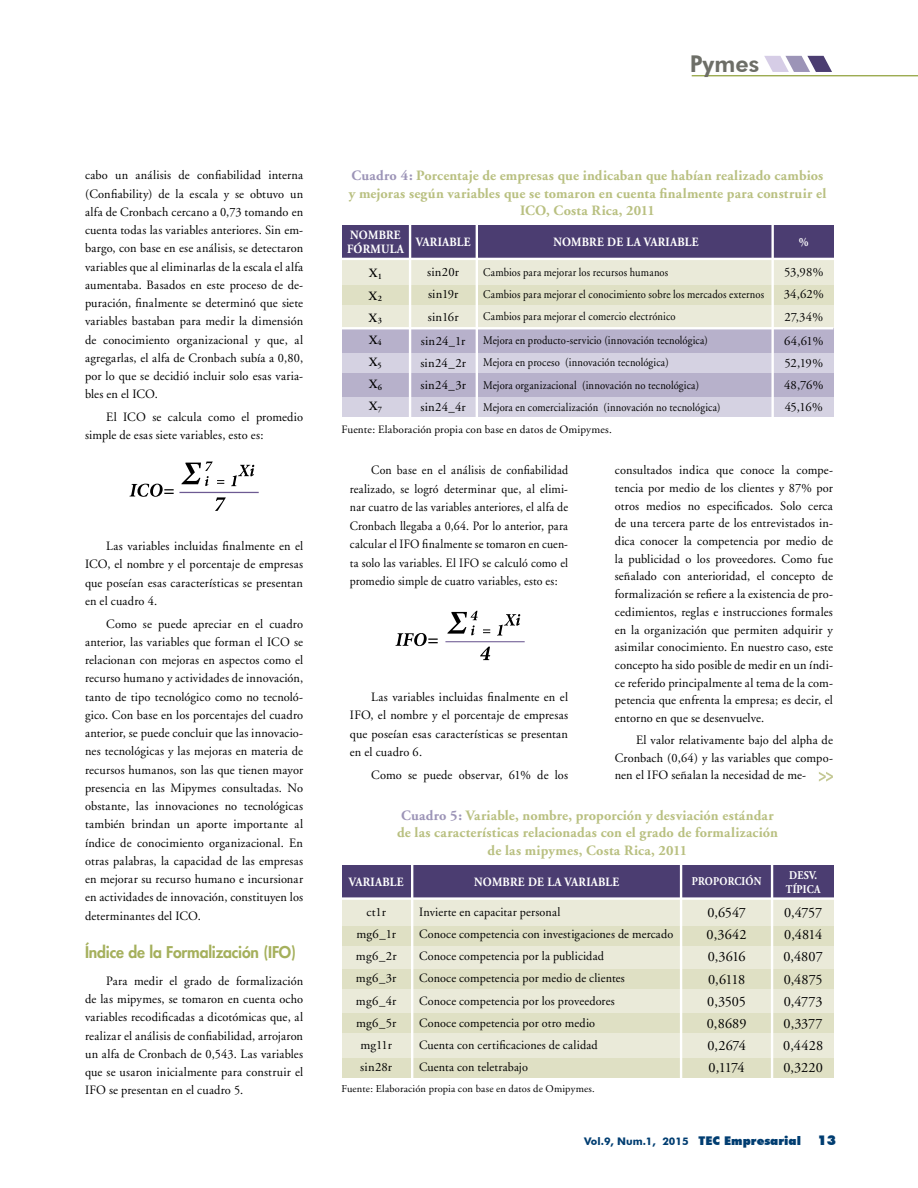
<style>
.page{position:relative;width:918px;height:1188px;background:#fff}
.page>*{position:absolute;margin:0;border:0;box-sizing:border-box;transform-origin:0 0}
.t1{font:800 23.1px "Futura BT";color:#6d6e67}
.t2{font:800 15.75px "Futura";letter-spacing:-.01em;color:#a5b05c}
.t3{font:700 14.25px/17.2px "Adobe Garamond";letter-spacing:.015em;color:#b9c081;text-align:center}
.t4{font:14.25px/22.2px "Adobe Garamond";letter-spacing:-.005em;color:#000;text-align:justify}
.t5{font:12.75px/18.3px "Adobe Garamond";letter-spacing:.015em;color:#000;text-align:justify}
.t6{font:12.75px/18.5px "Adobe Garamond";letter-spacing:.015em;color:#000;text-align:justify;scale:.93 1}
.t7{font:12.6px/22.2px "Adobe Garamond";letter-spacing:.01em;color:#000;scale:.96 1}
.t8{font:12.6px/22.2px "Adobe Garamond";letter-spacing:.01em;color:#000;text-align:justify}
.t9{font:700 12.6px/14.2px "Adobe Garamond";letter-spacing:.02em;color:#fff;scale:.9 1}
.t10{font:600 12.6px/22.2px "Adobe Garamond";color:#000;text-align:justify}
.t11{font:11.85px/22.2px "Adobe Garamond";letter-spacing:.01em;color:#000;scale:.89 1}
.t12{font:700 11.85px/14.2px "Adobe Garamond";letter-spacing:.02em;color:#fff;scale:.86 1}
.t13{font:11.25px "Adobe Garamond";letter-spacing:.01em;color:#000}
.t14{font:10.5px "Adobe Garamond";letter-spacing:.015em;color:#000}
.t15{font:700 10.5px "Futura BT";color:#003d71}
.s1{color:#9c94b7}
.s2{font-weight:900;font-size:12px}
.s3{font-weight:900;font-size:13.5px}
</style>
<div class="page">
<hr style="left:692px;top:75px;width:226px;height:1px;background:#91a23d">
<svg style="left:764px;top:56px;width:68px;height:16px"></svg>
<svg style="left:819px;top:772px;width:14px;height:10px"></svg>
<svg style="left:129px;top:484px;width:45px;height:13px"></svg>
<svg style="left:215px;top:497px;width:11px;height:14px"></svg>
<svg style="left:231px;top:465px;width:23px;height:21px"></svg>
<svg style="left:181px;top:462px;width:43px;height:24px"></svg>
<hr style="left:179px;top:492px;width:80px;height:1px;background:#2e1363">
<div style="left:342px;top:258px;width:491px;height:158px;background:#eaead9"></div>
<div style="left:342px;top:328px;width:491px;height:88px;background:#b7b1cb"></div>
<div style="left:342px;top:353px;width:491px;height:20px;background:#d5d2e2"></div>
<div style="left:342px;top:398px;width:491px;height:19px;background:#d5d2e2"></div>
<div style="left:342px;top:285px;width:491px;height:19px;background:#dfe0c4"></div>
<hr style="left:342px;top:327px;width:491px;height:2px;background:#fff">
<div style="left:342px;top:225px;width:491px;height:34px;background:#4b3d71"></div>
<hr style="left:342px;top:258px;width:494px;height:2px;background:#fff">
<hr style="left:409px;top:223px;width:2px;height:203px;background:#fff">
<hr style="left:476px;top:223px;width:2px;height:203px;background:#fff">
<hr style="left:771px;top:223px;width:3px;height:203px;background:#fff">
<div style="left:342px;top:898px;width:491px;height:178px;background:#eaead9"></div>
<div style="left:342px;top:926px;width:491px;height:19px;background:#dfe0c4"></div>
<div style="left:342px;top:969px;width:491px;height:20px;background:#dfe0c4"></div>
<div style="left:342px;top:1014px;width:491px;height:19px;background:#dfe0c4"></div>
<div style="left:342px;top:1058px;width:491px;height:19px;background:#dfe0c4"></div>
<div style="left:342px;top:865px;width:491px;height:33px;background:#4b3d71"></div>
<hr style="left:342px;top:897px;width:493px;height:3px;background:#fff">
<hr style="left:411px;top:862px;width:2px;height:222px;background:#fff">
<hr style="left:680px;top:862px;width:2px;height:220px;background:#fff">
<hr style="left:771px;top:862px;width:2px;height:220px;background:#fff">
<svg style="left:395px;top:633px;width:43px;height:13px"></svg>
<svg style="left:480px;top:647px;width:10px;height:13px"></svg>
<svg style="left:497px;top:614px;width:23px;height:21px"></svg>
<svg style="left:447px;top:611px;width:43px;height:24px"></svg>
<hr style="left:445px;top:641px;width:80px;height:1px;background:#2e1363">
<p class="t5" style="left:85px;top:167px;width:220px">cabo un análisis de confiabilidad interna (Confiability) de la escala y se obtuvo un alfa de Cronbach cercano a 0,73 tomando en cuenta todas las variables anteriores. Sin em&shy;bargo, con base en ese análisis, se detectaron variables que al eliminarlas de la escala el alfa aumentaba. Basados en este proceso de de&shy;puración, finalmente se determinó que siete variables bastaban para medir la dimensión de conocimiento organizacional y que, al agregarlas, el alfa de Cronbach subía a 0,80, por lo que se decidió incluir solo esas varia&shy;bles en el ICO.</p>
<p class="t5" style="left:85px;top:408px;width:220px;text-indent:21px">El ICO se calcula como el promedio simple de esas siete variables, esto es:</p>
<p class="t5" style="left:85px;top:537px;width:220px;text-indent:21px">Las variables incluidas finalmente en el ICO, el nombre y el porcentaje de empresas que poseían esas características se presentan en el cuadro 4.</p>
<p class="t5" style="left:85px;top:615px;width:220px;text-indent:21px">Como se puede apreciar en el cuadro anterior, las variables que forman el ICO se relacionan con mejoras en aspectos como el recurso humano y actividades de innovación, tanto de tipo tecnológico como no tecnoló&shy;gico. Con base en los porcentajes del cuadro anterior, se puede concluir que las innovacio&shy;nes tecnológicas y las mejoras en materia de recursos humanos, son las que tienen mayor presencia en las Mipymes consultadas. No obstante, las innovaciones no tecnológicas también brindan un aporte importante al índice de conocimiento organizacional. En otras palabras, la capacidad de las empresas en mejorar su recurso humano e incursionar en actividades de innovación, constituyen los determinantes del ICO.</p>
<p class="t2" style="left:85px;top:942px;width:213px">Índice de la Formalización (IFO)</p>
<p class="t5" style="left:85px;top:972px;width:220px;text-indent:21px">Para medir el grado de formalización de las mipymes, se tomaron en cuenta ocho variables recodificadas a dicotómicas que, al realizar el análisis de confiabilidad, arrojaron un alfa de Cronbach de 0,543. Las variables que se usaron inicialmente para construir el IFO se presentan en el cuadro 5.</p>
<h1 class="t1" style="left:690px;top:50px;width:71px">Pymes</h1>
<p class="t3" style="left:349px;top:168px;width:479px"><span class="s1">Cuadro 4:</span> Porcentaje de empresas que indicaban que habían realizado cambios y mejoras según variables que se tomaron en cuenta finalmente para construir el<br>ICO, Costa Rica, 2011</p>
<p class="t9" style="left:347px;top:228px;width:65px">Nombre fórmula</p>
<p class="t9" style="left:416px;top:235px;width:62px">variable</p>
<p class="t9" style="left:553px;top:235px;width:163px">Nombre d e la variable</p>
<p class="t9" style="left:799px;top:235px;width:12px">%</p>
<p class="t10" style="left:369px;top:263px;width:15px">X<sub>1<br></sub>X<sub>2<br></sub>X<sub>3<br></sub>X<sub>4<br></sub>X<sub>5<br></sub>X<sub>6<br></sub>X<sub>7</sub></p>
<p class="t8" style="left:427px;top:262px;width:33px">sin20r sin19r sin16r</p>
<p class="t8" style="left:420px;top:330px;width:47px">sin24_1r sin24_2r sin24_3r sin24_4r</p>
<p class="t11" style="left:483px;top:261px;width:317px">Cambios para mejorar los recursos humanos<br>Cambios para mejorar el conocimiento sobre los mercados externos<br>Cambios para mejorar el comercio electrónico</p>
<p class="t11" style="left:483px;top:330px;width:268px">Mejora en producto-servicio (innovación tecnológica)<br>Mejora en proceso (innovación tecnológica)<br>Mejora organizacional (innovación no tecnológica)<br>Mejora en comercialización (innovación no tecnológica)</p>
<p class="t13" style="left:341px;top:423px;width:272px">Fuente: Elaboración propia con base en datos de Omipymes.</p>
<p class="t8" style="left:784px;top:262px;width:42px">53,98% 34,62% 27,34%</p>
<p class="t8" style="left:784px;top:330px;width:41px">64,61% 52,19% 48,76% 45,16%</p>
<p class="t6" style="left:350px;top:461px;width:236px;text-indent:21px">Con base en el análisis de confiabilidad realizado, se logró determinar que, al elimi&shy;nar cuatro de las variables anteriores, el alfa de Cronbach llegaba a 0,64. Por lo anterior, para calcular el IFO finalmente se tomaron en cuen&shy;ta solo las variables. El IFO se calculó como el promedio simple de cuatro variables, esto es:</p>
<p class="t5" style="left:350px;top:688px;width:220px;text-indent:21px">Las variables incluidas finalmente en el IFO, el nombre y el porcentaje de empresas que poseían esas características se presentan en el cuadro 6.</p>
<p class="t5" style="left:371px;top:766px;width:198px">Como se puede observar, 61% de los</p>
<p class="t5" style="left:615px;top:462px;width:220px;line-height:17.7px">consultados indica que conoce la compe&shy;tencia por medio de los clientes y 87% por otros medios no especificados. Solo cerca de una tercera parte de los entrevistados in&shy;dica conocer la competencia por medio de la publicidad o los proveedores. Como fue señalado con anterioridad, el concepto de formalización se refiere a la existencia de pro&shy;cedimientos, reglas e instrucciones formales en la organización que permiten adquirir y asimilar conocimiento. En nuestro caso, este concepto ha sido posible de medir en un índi&shy;ce referido principalmente al tema de la com&shy;petencia que enfrenta la empresa; es decir, el entorno en que se desenvuelve.</p>
<p class="t5" style="left:615px;top:731px;width:220px;line-height:17.7px;text-indent:21px">El valor relativamente bajo del alpha de Cronbach (0,64) y las variables que compo&shy;nen el IFO señalan la necesidad de me-</p>
<p class="t3" style="left:397px;top:807px;width:382px"><span class="s1">Cuadro 5:</span> Variable, nombre, proporción y desviación estándar de las características relacionadas con el grado de formalización de las mipymes, Costa Rica, 2011</p>
<p class="t9" style="left:349px;top:875px;width:62px">variable</p>
<p class="t12" style="left:692px;top:875px;width:82px">Proporción</p>
<p class="t12" style="left:786px;top:868px;width:42px">Desv. típica</p>
<p class="t9" style="left:474px;top:875px;width:163px">Nombre d e la variable</p>
<p class="t7" style="left:419px;top:901px;width:266px">Invierte en capacitar personal<br>Conoce competencia con investigaciones de mercado Conoce competencia por la publicidad<br>Conoce competencia por medio de clientes<br>Conoce competencia por los proveedores<br>Conoce competencia por otro medio<br>Cuenta con certificaciones de calidad<br>Cuenta con teletrabajo</p>
<p class="t8" style="left:356px;top:901px;width:42px;text-align:center">ct1r mg6_1r mg6_2r mg6_3r mg6_4r mg6_5r mg11r sin28r</p>
<p class="t4" style="left:707px;top:902px;width:42px">0,6547<br>0,3642<br>0,3616<br>0,6118<br>0,3505<br>0,8689<br>0,2674<br>0,1174</p>
<p class="t4" style="left:783px;top:902px;width:41px">0,4757<br>0,4814<br>0,4807<br>0,4875<br>0,4773<br>0,3377<br>0,4428<br>0,3220</p>
<p class="t14" style="left:341px;top:1083px;width:255px">Fuente: Elaboración propia con base en datos de Omipymes.</p>
<p class="t15" style="left:584px;top:1135px;width:253px">Vol.9, Num.1, 2015 <span class="s2">TEC Empresarial</span> <span class="s3">13</span></p>
</div>
